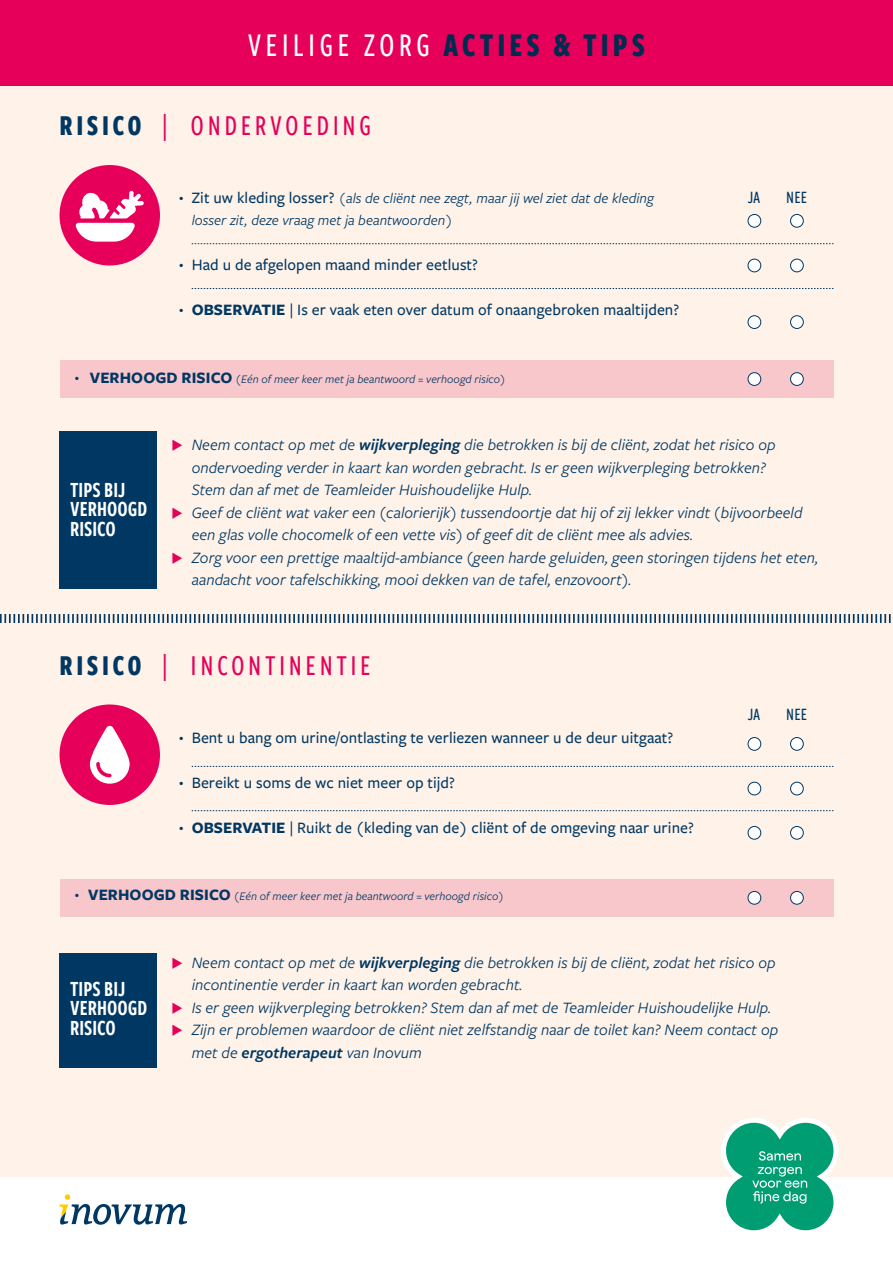
<style>
.page{position:relative;width:893px;height:1263px;background:#fff}
.page>*{position:absolute;margin:0;border:0;box-sizing:border-box;transform-origin:0 0}
.t1{font:500 34.5px "Freight Sans Cmp Pro";letter-spacing:.12em;color:#fff}
.t2{font:500 30px "Freight Sans Cmp Pro";letter-spacing:.12em;color:#e60059}
.t3{font:22.5px/19.5px "Freight Sans Cmp Pro Semi";color:#fff}
.t4{font:500 18px "Freight Sans Cmp Pro";letter-spacing:.01em;color:#003863}
.t5{font:italic 16.5px/22.5px "Freight Sans Pro";letter-spacing:.005em;color:#003863}
.t6{font:500 16.5px "Freight Sans Pro";letter-spacing:.005em;color:#003863}
.t7{font:italic 15px/22.5px "Freight Sans Pro";letter-spacing:.005em;color:#003863}
.t8{font:italic 12px "Freight Sans Pro";letter-spacing:.005em;color:#003863}
.t9{font:7.5px "Freight Sans Pro";color:#003863}
.s1{font-weight:700;color:#002b4f}
.s2{font-weight:700;color:#003863}
.s3{font-weight:500;font-style:normal;font-size:16.5px}
.s4{font-weight:700}
.s5{font-weight:700;font-style:normal;font-size:16.5px}
.s6{font-weight:600}
</style>
<div class="page">
<svg style="left:60px;top:1194px;width:127px;height:31px"></svg>
<div style="left:0;top:72px;width:893px;height:1104px;background:#fef2e9"></div>
<svg style="left:718px;top:1118px;width:123px;height:113px"></svg>
<div style="left:60px;top:431px;width:97px;height:157px;background:#003863"></div>
<div style="left:60px;top:953px;width:97px;height:114px;background:#003863"></div>
<div style="left:0;top:0;width:893px;height:85px;background:#e60059"></div>
<svg style="left:192px;top:243px;width:641px;height:1px"></svg>
<svg style="left:192px;top:766px;width:641px;height:1px"></svg>
<svg style="left:192px;top:288px;width:641px;height:1px"></svg>
<svg style="left:192px;top:810px;width:641px;height:1px"></svg>
<div style="left:60px;top:165px;width:100px;height:100px;background:#e60059;border-radius:50%"></div>
<svg style="left:76px;top:191px;width:68px;height:51px"></svg>
<div style="left:790px;top:214px;width:13px;height:13px;background:#fff;border-radius:50%"></div>
<div style="left:790px;top:214px;width:14px;height:14px;border:1px solid #003863;border-radius:50%"></div>
<div style="left:748px;top:214px;width:13px;height:13px;background:#fff;border-radius:50%"></div>
<div style="left:748px;top:214px;width:13px;height:14px;border:1px solid #003863;border-radius:50%"></div>
<div style="left:790px;top:782px;width:13px;height:13px;background:#fff;border-radius:50%"></div>
<div style="left:790px;top:782px;width:14px;height:13px;border:1px solid #003863;border-radius:50%"></div>
<div style="left:748px;top:782px;width:13px;height:13px;background:#fff;border-radius:50%"></div>
<div style="left:748px;top:782px;width:13px;height:13px;border:1px solid #003863;border-radius:50%"></div>
<div style="left:790px;top:737px;width:13px;height:13px;background:#fff;border-radius:50%"></div>
<div style="left:790px;top:737px;width:14px;height:14px;border:1px solid #003863;border-radius:50%"></div>
<div style="left:748px;top:737px;width:13px;height:13px;background:#fff;border-radius:50%"></div>
<div style="left:748px;top:737px;width:13px;height:14px;border:1px solid #003863;border-radius:50%"></div>
<div style="left:790px;top:259px;width:13px;height:13px;background:#fff;border-radius:50%"></div>
<div style="left:790px;top:259px;width:14px;height:13px;border:1px solid #003863;border-radius:50%"></div>
<div style="left:748px;top:259px;width:13px;height:13px;background:#fff;border-radius:50%"></div>
<div style="left:748px;top:259px;width:13px;height:13px;border:1px solid #003863;border-radius:50%"></div>
<div style="left:790px;top:826px;width:13px;height:13px;background:#fff;border-radius:50%"></div>
<div style="left:790px;top:826px;width:14px;height:13px;border:1px solid #003863;border-radius:50%"></div>
<div style="left:748px;top:826px;width:13px;height:13px;background:#fff;border-radius:50%"></div>
<div style="left:748px;top:826px;width:13px;height:13px;border:1px solid #003863;border-radius:50%"></div>
<div style="left:790px;top:316px;width:13px;height:12px;background:#fff;border-radius:50%"></div>
<div style="left:790px;top:315px;width:14px;height:14px;border:1px solid #003863;border-radius:50%"></div>
<div style="left:748px;top:316px;width:13px;height:12px;background:#fff;border-radius:50%"></div>
<div style="left:748px;top:315px;width:13px;height:14px;border:1px solid #003863;border-radius:50%"></div>
<div style="left:60px;top:360px;width:773px;height:38px;background:#f8c7cc"></div>
<div style="left:60px;top:879px;width:773px;height:37px;background:#f8c7cc"></div>
<div style="left:790px;top:373px;width:13px;height:12px;background:#fff;border-radius:50%"></div>
<div style="left:790px;top:372px;width:14px;height:14px;border:1px solid #003863;border-radius:50%"></div>
<div style="left:748px;top:373px;width:13px;height:12px;background:#fff;border-radius:50%"></div>
<div style="left:748px;top:372px;width:13px;height:14px;border:1px solid #003863;border-radius:50%"></div>
<div style="left:790px;top:891px;width:13px;height:13px;background:#fff;border-radius:50%"></div>
<div style="left:790px;top:891px;width:14px;height:13px;border:1px solid #003863;border-radius:50%"></div>
<div style="left:748px;top:891px;width:13px;height:13px;background:#fff;border-radius:50%"></div>
<div style="left:748px;top:891px;width:13px;height:13px;border:1px solid #003863;border-radius:50%"></div>
<div style="left:60px;top:704px;width:100px;height:101px;background:#e60059;border-radius:50%"></div>
<svg style="left:90px;top:726px;width:40px;height:58px"></svg>
<svg style="left:0;top:614px;width:891px;height:9px"></svg>
<h1 class="t1" style="left:248px;top:21px;width:399px">VEILIGE ZORG <span class="s1">ACTIES &amp; TIPS</span></h1>
<h2 class="t2" style="left:60px;top:105px;width:313px"><span class="s2">RISICO</span> | ONDERVOEDING</h2>
<p class="t9" style="left:180px;top:192px;width:5px">X</p>
<p class="t9" style="left:180px;top:260px;width:5px">X</p>
<p class="t9" style="left:180px;top:305px;width:5px">X</p>
<p class="t7" style="left:192px;top:186px;width:464px"><span class="s3">Zit uw kleding losser?</span> (als de cliënt nee zegt, maar jij wel ziet dat de kleding losser zit, deze vraag met ja beantwoorden)</p>
<p class="t6" style="left:192px;top:254px;width:288px">Had u de afgelopen maand minder eetlust?</p>
<p class="t6" style="left:192px;top:299px;width:489px"><span class="s4">OBSERVATIE</span> | Is er vaak eten over datum of onaangebroken maaltijden?</p>
<p class="t9" style="left:75px;top:372px;width:5px">X</p>
<p class="t8" style="left:90px;top:371px;width:417px"><span class="s5">VERHOOGD RISICO</span> (Eén of meer keer met ja beantwoord = verhoogd risico)</p>
<p class="t4" style="left:748px;top:185px;width:14px">JA</p>
<p class="t4" style="left:786px;top:185px;width:23px">NEE</p>
<h3 class="t3" style="left:70px;top:479px;width:79px">TIPS BIJ<br>VERHOOGD<br>RISICO</h3>
<p class="t5" style="left:192px;top:433px;width:629px">Neem contact op met de <span class="s6">wijkverpleging</span> die betrokken is bij de cliënt, zodat het risico op ondervoeding verder in kaart kan worden gebracht. Is er geen wijkverpleging betrokken?<br>Stem dan af met de Teamleider Huishoudelijke Hulp.<br>Geef de cliënt wat vaker een (calorierijk) tussendoortje dat hij of zij lekker vindt (bijvoorbeeld een glas volle chocomelk of een vette vis) of geef dit de cliënt mee als advies.<br>Zorg voor een prettige maaltijd-ambiance (geen harde geluiden, geen storingen tijdens het eten, aandacht voor tafelschikking, mooi dekken van de tafel, enzovoort).</p>
<h2 class="t2" style="left:60px;top:645px;width:313px"><span class="s2">RISICO</span> | INCONTINENTIE</h2>
<p class="t9" style="left:180px;top:732px;width:5px">X</p>
<p class="t9" style="left:180px;top:777px;width:5px">X</p>
<p class="t9" style="left:180px;top:822px;width:5px">X</p>
<p class="t6" style="left:192px;top:726px;width:483px">Bent u bang om urine/ontlasting te verliezen wanneer u de deur uitgaat?</p>
<p class="t6" style="left:192px;top:771px;width:265px">Bereikt u soms de wc niet meer op tijd?</p>
<p class="t6" style="left:192px;top:816px;width:504px"><span class="s4">OBSERVATIE</span> | Ruikt de (kleding van de) cliënt of de omgeving naar urine?</p>
<p class="t9" style="left:75px;top:890px;width:5px">X</p>
<p class="t8" style="left:88px;top:888px;width:417px"><span class="s5">VERHOOGD RISICO</span> (Eén of meer keer met ja beantwoord = verhoogd risico)</p>
<p class="t4" style="left:748px;top:702px;width:14px">JA</p>
<p class="t4" style="left:786px;top:702px;width:23px">NEE</p>
<h3 class="t3" style="left:70px;top:978px;width:79px">TIPS BIJ<br>VERHOOGD<br>RISICO</h3>
<p class="t5" style="left:192px;top:950px;width:588px">Neem contact op met de <span class="s6">wijkverpleging</span> die betrokken is bij de cliënt, zodat het risico op incontinentie verder in kaart kan worden gebracht.<br>Is er geen wijkverpleging betrokken? Stem dan af met de Teamleider Huishoudelijke Hulp.<br>Zijn er problemen waardoor de cliënt niet zelfstandig naar de toilet kan? Neem contact op met de <span class="s6">ergotherapeut</span> van Inovum</p>
</div>
